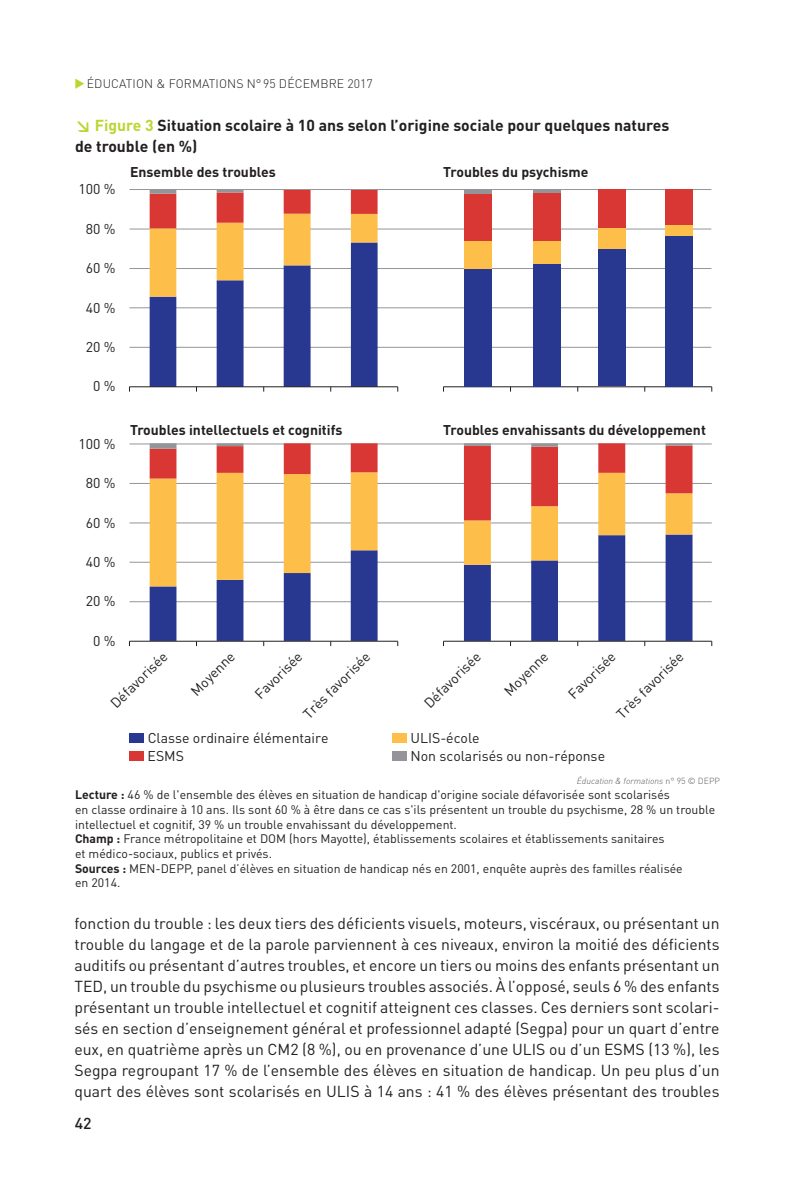
<style>
.page{position:relative;width:794px;height:1191px;background:#fff}
.page>*{position:absolute;margin:0;border:0;box-sizing:border-box;transform-origin:0 0}
.Courant{font:15.75px/21px "DINOT";color:#231f20;text-align:justify}
.Titre{font:700 15.75px/21px "DINOT";color:#231f20}
.t1{font:500 15.75px "DINOT";color:#231f20}
.t2{font:14px "DINOT";color:#231f20}
.t3{font:700 14px "DINOT";color:#231f20}
.Titre-2{font:12.25px/14.7px "DINOT";color:#231f20}
.Titre_courant__gauch{font:300 12.25px "DINOT";letter-spacing:.01em;color:#231f20}
.Titre-3{font:italic 300 8.75px "DINOT";color:#57585a}
.s1{color:#bcd531}
.s2{font-style:normal}
.s3{font-weight:700}
</style>
<div class="page">
<hr style="left:129px;top:189px;width:582px;height:1px;background:#939598">
<hr style="left:129px;top:229px;width:582px;height:1px;background:#939598">
<hr style="left:129px;top:268px;width:582px;height:1px;background:#939598">
<hr style="left:129px;top:307px;width:582px;height:1px;background:#939598">
<hr style="left:129px;top:347px;width:582px;height:1px;background:#939598">
<hr style="left:129px;top:386px;width:269px;height:1px;background:#231f20">
<svg style="left:150px;top:190px;width:227px;height:201px"></svg>
<hr style="left:443px;top:386px;width:269px;height:1px;background:#231f20">
<div style="left:464px;top:269px;width:28px;height:117px;background:#283890"></div>
<div style="left:533px;top:264px;width:27px;height:122px;background:#283890"></div>
<div style="left:598px;top:248px;width:27px;height:138px;background:#283890"></div>
<div style="left:665px;top:236px;width:27px;height:150px;background:#283890"></div>
<div style="left:464px;top:240px;width:28px;height:29px;background:#fdbf49"></div>
<div style="left:533px;top:240px;width:27px;height:24px;background:#fdbf49"></div>
<div style="left:598px;top:228px;width:27px;height:20px;background:#fdbf49"></div>
<div style="left:665px;top:225px;width:27px;height:11px;background:#fdbf49"></div>
<div style="left:464px;top:194px;width:28px;height:46px;background:#d93734"></div>
<div style="left:533px;top:193px;width:27px;height:47px;background:#d93734"></div>
<div style="left:598px;top:189px;width:27px;height:39px;background:#d93734"></div>
<div style="left:665px;top:189px;width:27px;height:36px;background:#d93734"></div>
<div style="left:464px;top:189px;width:28px;height:5px;background:#939598"></div>
<hr style="left:533px;top:189px;width:27px;height:4px;background:#939598">
<hr style="left:129px;top:444px;width:583px;height:1px;background:#939598">
<hr style="left:129px;top:483px;width:583px;height:1px;background:#939598">
<hr style="left:129px;top:522px;width:583px;height:1px;background:#939598">
<hr style="left:129px;top:562px;width:583px;height:1px;background:#939598">
<hr style="left:129px;top:601px;width:583px;height:1px;background:#939598">
<svg style="left:150px;top:443px;width:227px;height:203px"></svg>
<hr style="left:129px;top:641px;width:269px;height:1px;background:#231f20">
<svg style="left:464px;top:443px;width:228px;height:203px"></svg>
<hr style="left:665px;top:443px;width:27px;height:2px;background:#939598">
<svg style="left:531px;top:443px;width:27px;height:4px"></svg>
<hr style="left:464px;top:443px;width:27px;height:3px;background:#939598">
<hr style="left:443px;top:641px;width:269px;height:1px;background:#231f20">
<div style="left:392px;top:751px;width:15px;height:10px;background:#939598"></div>
<div style="left:129px;top:751px;width:15px;height:10px;background:#d93734"></div>
<div style="left:392px;top:733px;width:15px;height:10px;background:#fdbf49"></div>
<div style="left:129px;top:733px;width:15px;height:10px;background:#283890"></div>
<p class="Titre_courant__gauch" style="left:74px;top:76px;width:300px"><span class="s1">◆</span>ÉDUCATION &amp; FORMATIONS N°95 DÉCEMBRE 2017</p>
<p class="Titre" style="left:75px;top:114px;width:596px"><span class="s1">↘ Figure 3</span> Situation scolaire à 10 ans selon l’origine sociale pour quelques natures de trouble (en %)</p>
<p class="t2" style="left:78px;top:180px;width:39px">100 %</p>
<p class="t2" style="left:86px;top:220px;width:31px">80 %</p>
<p class="t2" style="left:86px;top:259px;width:31px">60 %</p>
<p class="t2" style="left:86px;top:299px;width:31px">40 %</p>
<p class="t2" style="left:86px;top:338px;width:31px">20 %</p>
<p class="t2" style="left:93px;top:378px;width:24px">0 %</p>
<p class="t2" style="left:78px;top:435px;width:39px">100 %</p>
<p class="t2" style="left:86px;top:474px;width:31px">80 %</p>
<p class="t2" style="left:86px;top:514px;width:31px">60 %</p>
<p class="t2" style="left:86px;top:553px;width:31px">40 %</p>
<p class="t2" style="left:86px;top:592px;width:31px">20 %</p>
<p class="t2" style="left:93px;top:632px;width:24px">0 %</p>
<p class="t3" style="left:130px;top:163px;width:147px">Ensemble des troubles</p>
<p class="t3" style="left:443px;top:163px;width:147px">Troubles du psychisme</p>
<p class="t3" style="left:130px;top:420px;width:214px">Troubles intellectuels et cognitifs</p>
<p class="t3" style="left:443px;top:420px;width:264px">Troubles envahissants du développement</p>
<p class="t2" style="left:107px;top:699px;width:75px;rotate:-45deg">D éfavorisée</p>
<p class="t2" style="left:187px;top:687px;width:57px;rotate:-45deg">Moyenne</p>
<p class="t2" style="left:251px;top:690px;width:62px;rotate:-45deg">Favorisée</p>
<p class="t2" style="left:299px;top:710px;width:90px;rotate:-45deg">Très favorisée</p>
<p class="t2" style="left:420px;top:699px;width:75px;rotate:-45deg">D éfavorisée</p>
<p class="t2" style="left:500px;top:687px;width:57px;rotate:-45deg">Moyenne</p>
<p class="t2" style="left:564px;top:690px;width:62px;rotate:-45deg">Favorisée</p>
<p class="t2" style="left:613px;top:710px;width:90px;rotate:-45deg">Très favorisée</p>
<p class="t2" style="left:148px;top:729px;width:182px">Classe ordinaire élémentaire</p>
<p class="t2" style="left:410px;top:729px;width:70px">ULIS-école</p>
<p class="t2" style="left:148px;top:747px;width:38px">ESMS</p>
<p class="t2" style="left:410px;top:747px;width:196px">Non scolarisés ou non-réponse</p>
<p class="Titre-3" style="left:577px;top:776px;width:145px">Éducation &amp; formations <span class="s2">n° 95 © DEPP</span></p>
<p class="Titre-2" style="left:75px;top:787px;width:641px"><span class="s3">Lecture :</span> 46 % de l'ensemble des élèves en situation de handicap d'origine sociale défavorisée sont scolarisés<br>en classe ordinaire à 10 ans. Ils sont 60 % à être dans ce cas s'ils présentent un trouble du psychisme, 28 % un trouble intellectuel et cognitif, 39 % un trouble envahissant du développement.</p>
<p class="Titre-2" style="left:75px;top:831px;width:591px"><span class="s3">Champ :</span> France métropolitaine et DOM (hors Mayotte), établissements scolaires et établissements sanitaires et médico-sociaux, publics et privés.</p>
<p class="Titre-2" style="left:75px;top:860px;width:609px"><span class="s3">Sources :</span> MEN-DEPP, panel d’élèves en situation de handicap nés en 2001, enquête auprès des familles réalisée en 2014.</p>
<p class="Courant" style="left:74px;top:912px;width:646px">fonction du trouble : les deux tiers des déficients visuels, moteurs, viscéraux, ou présentant un trouble du langage et de la parole parviennent à ces niveaux, environ la moitié des déficients auditifs ou présentant d’autres troubles, et encore un tiers ou moins des enfants présentant un TED, un trouble du psychisme ou plusieurs troubles associés. À l’opposé, seuls 6 % des enfants présentant un trouble intellectuel et cognitif atteignent ces classes. Ces derniers sont scolari&shy;sés en section d’enseignement général et professionnel adapté (Segpa) pour un quart d’entre eux, en quatrième après un CM2 (8 %), ou en provenance d’une ULIS ou d’un ESMS (13 %), les Segpa regroupant 17 % de l’ensemble des élèves en situation de handicap. Un peu plus d’un quart des élèves sont scolarisés en ULIS à 14 ans : 41 % des élèves présentant des troubles</p>
<p class="t1" style="left:75px;top:1112px;width:18px">42</p>
</div>
